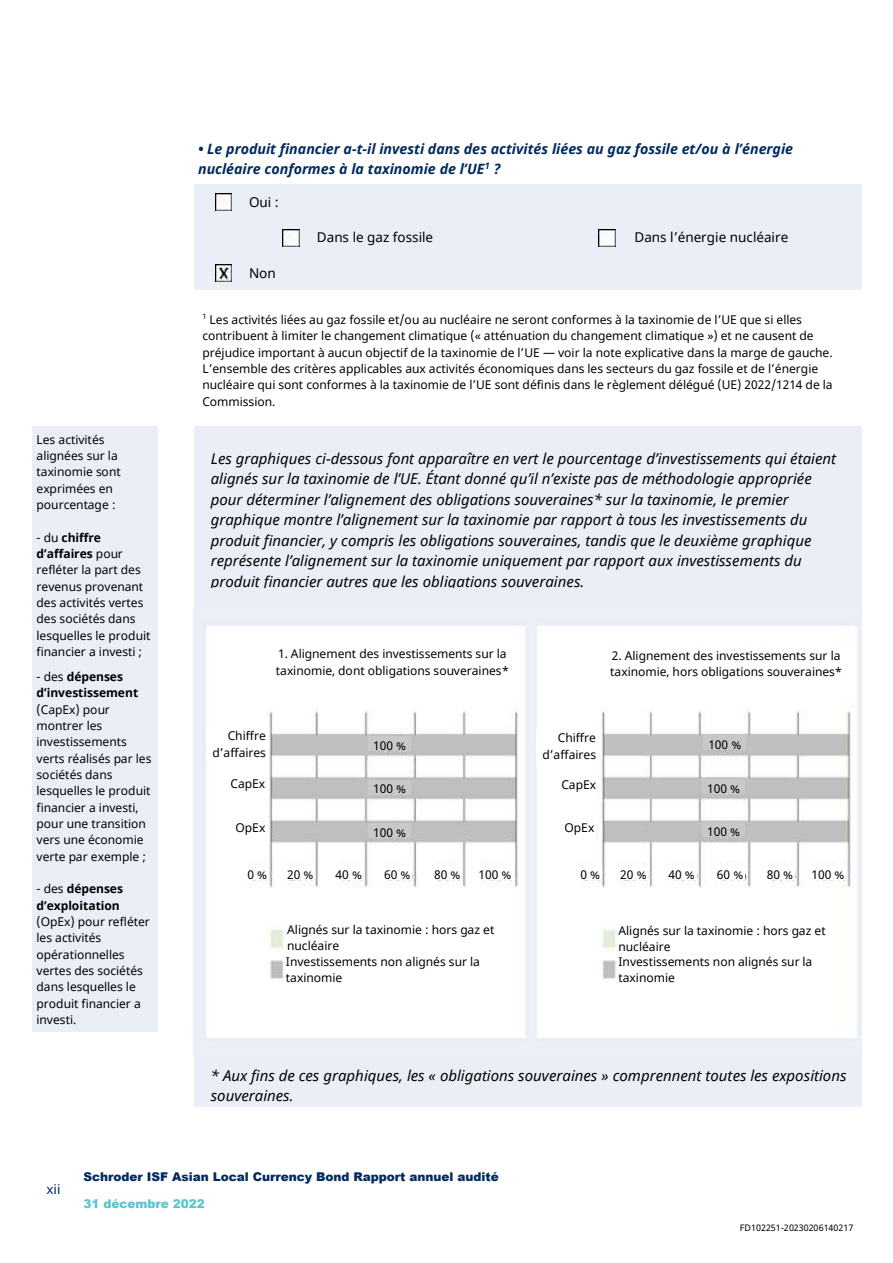
<style>
.page{position:relative;width:893px;height:1263px;background:#fff}
.page>*{position:absolute;margin:0;border:0;box-sizing:border-box;transform-origin:0 0}
.t1{font:italic 15px/20.4px "Noto Sans";color:#000}
.t2{font:italic 700 14.25px/19.5px "Noto Sans";color:#002a5e}
.t3{font:13.5px "Noto Sans";color:#000}
.t4{font:13.5px "Noto Sans";color:#002a5e}
.t5{font:12px/16.4px "Noto Sans";color:#000}
.t6{font:700 12px/16.4px "Noto Sans";color:#000}
.t7{font:900 12px "Arial";color:#002a5e}
.t8{font:900 12px "Arial";letter-spacing:-.01em;color:#57c7cd}
.t9{font:9px "Noto Sans";letter-spacing:.01em;color:#000}
.s1{font-weight:700}
.s2{font-weight:400}
</style>
<div class="page">
<div style="left:194px;top:184px;width:42px;height:35px;background:#eaeef7"></div>
<svg style="left:215px;top:193px;width:17px;height:1px"></svg>
<div style="left:236px;top:184px;width:68px;height:35px;background:#eaeef7"></div>
<div style="left:304px;top:184px;width:240px;height:35px;background:#eaeef7"></div>
<div style="left:544px;top:184px;width:42px;height:35px;background:#eaeef7"></div>
<div style="left:586px;top:184px;width:275px;height:35px;background:#eaeef7"></div>
<div style="left:194px;top:219px;width:42px;height:36px;background:#eaeef7"></div>
<div style="left:236px;top:219px;width:34px;height:36px;background:#eaeef7"></div>
<div style="left:270px;top:219px;width:34px;height:36px;background:#eaeef7"></div>
<div style="left:304px;top:219px;width:240px;height:36px;background:#eaeef7"></div>
<div style="left:544px;top:219px;width:42px;height:36px;background:#eaeef7"></div>
<div style="left:586px;top:219px;width:36px;height:36px;background:#eaeef7"></div>
<div style="left:622px;top:219px;width:239px;height:36px;background:#eaeef7"></div>
<div style="left:194px;top:255px;width:42px;height:35px;background:#eaeef7"></div>
<svg style="left:215px;top:264px;width:17px;height:1px"></svg>
<div style="left:236px;top:255px;width:68px;height:35px;background:#eaeef7"></div>
<div style="left:304px;top:255px;width:240px;height:35px;background:#eaeef7"></div>
<div style="left:544px;top:255px;width:42px;height:35px;background:#eaeef7"></div>
<div style="left:586px;top:255px;width:275px;height:35px;background:#eaeef7"></div>
<div style="left:32px;top:427px;width:126px;height:237px;background:#eaeef7"></div>
<div style="left:32px;top:664px;width:126px;height:368px;background:#eaeef7"></div>
<div style="left:194px;top:427px;width:667px;height:182px;background:#eaeef7"></div>
<div style="left:194px;top:1056px;width:667px;height:51px;background:#eaeef7"></div>
<img style="left:215px;top:194px;width:17px;height:17px">
<img style="left:283px;top:229px;width:17px;height:17px">
<img style="left:599px;top:229px;width:17px;height:17px">
<img style="left:215px;top:265px;width:17px;height:16px">
<img style="left:194px;top:609px;width:667px;height:447px">
<div style="left:264px;top:645px;width:257px;height:48px;background:#fff"></div>
<div style="left:597px;top:646px;width:258px;height:49px;background:#fff"></div>
<div style="left:206px;top:727px;width:60px;height:36px;background:#fff"></div>
<div style="left:212px;top:775px;width:54px;height:26px;background:#fff"></div>
<div style="left:212px;top:818px;width:54px;height:27px;background:#fff"></div>
<div style="left:536px;top:729px;width:60px;height:36px;background:#fff"></div>
<div style="left:543px;top:776px;width:54px;height:26px;background:#fff"></div>
<div style="left:541px;top:818px;width:54px;height:27px;background:#fff"></div>
<img style="left:286px;top:921px;width:212px;height:63px">
<div style="left:285px;top:953px;width:212px;height:32px;background:#fff"></div>
<div style="left:618px;top:921px;width:212px;height:34px;background:#fff"></div>
<div style="left:618px;top:953px;width:212px;height:33px;background:#fff"></div>
<div style="left:369px;top:736px;width:42px;height:15px;background:#c6c8ca"></div>
<svg style="left:369px;top:779px;width:42px;height:15px"></svg>
<img style="left:369px;top:780px;width:41px;height:14px">
<div style="left:369px;top:823px;width:42px;height:15px;background:#c6c8ca"></div>
<div style="left:704px;top:735px;width:42px;height:15px;background:#c6c8ca"></div>
<div style="left:703px;top:779px;width:42px;height:15px;background:#c6c8ca"></div>
<div style="left:703px;top:822px;width:42px;height:15px;background:#c6c8ca"></div>
<div style="left:246px;top:865px;width:23px;height:15px;background:#fff"></div>
<div style="left:286px;top:865px;width:29px;height:15px;background:#fff"></div>
<div style="left:334px;top:865px;width:30px;height:15px;background:#fff"></div>
<div style="left:383px;top:865px;width:29px;height:15px;background:#fff"></div>
<div style="left:433px;top:865px;width:29px;height:15px;background:#fff"></div>
<div style="left:476px;top:865px;width:38px;height:15px;background:#fff"></div>
<div style="left:578px;top:865px;width:24px;height:15px;background:#fff"></div>
<div style="left:619px;top:865px;width:29px;height:15px;background:#fff"></div>
<div style="left:667px;top:865px;width:29px;height:15px;background:#fff"></div>
<div style="left:715px;top:865px;width:30px;height:15px;background:#fff"></div>
<div style="left:765px;top:865px;width:30px;height:15px;background:#fff"></div>
<div style="left:809px;top:865px;width:38px;height:15px;background:#fff"></div>
<p class="t5" style="left:37px;top:431px;width:86px">Les activités alignées sur la taxinomie sont exprimées en pourcentage :</p>
<p class="t5" style="left:37px;top:529px;width:115px">- du <span class="s1">chiffre d’affaires</span> pour refléter la part des revenus provenant des activités vertes des sociétés dans lesquelles le produit financier a investi ;</p>
<p class="t6" style="left:37px;top:668px;width:103px"><span class="s2">- des</span> dépenses d’investissement</p>
<p class="t5" style="left:37px;top:701px;width:116px">(CapEx) pour montrer les investissements verts réalisés par les sociétés dans lesquelles le produit financier a investi, pour une transition vers une économie verte par exemple ;</p>
<p class="t6" style="left:37px;top:880px;width:88px"><span class="s2">- des</span> dépenses d’exploitation</p>
<p class="t5" style="left:37px;top:914px;width:115px">(OpEx) pour refléter les activités opérationnelles vertes des sociétés dans lesquelles le produit financier a investi.</p>
<p class="t2" style="left:198px;top:139px;width:597px">• Le produit financier a-t-il investi dans des activités liées au gaz fossile et/ou à l’énergie nucléaire conformes à la taxinomie de l’UE<sup>1</sup> ?</p>
<p class="t3" style="left:249px;top:193px;width:31px">Oui :</p>
<p class="t3" style="left:317px;top:228px;width:118px">Dans le gaz fossile</p>
<p class="t3" style="left:634px;top:228px;width:155px">Dans l’énergie nucléaire</p>
<p class="t3" style="left:249px;top:263px;width:28px">Non</p>
<p class="t5" style="left:202px;top:312px;width:632px"><sup>1</sup> Les activités liées au gaz fossile et/ou au nucléaire ne seront conformes à la taxinomie de l’UE que si elles contribuent à limiter le changement climatique (« atténuation du changement climatique ») et ne causent de préjudice important à aucun objectif de la taxinomie de l’UE — voir la note explicative dans la marge de gauche.<br>L’ensemble des critères applicables aux activités économiques dans les secteurs du gaz fossile et de l’énergie nucléaire qui sont conformes à la taxinomie de l’UE sont définis dans le règlement délégué (UE) 2022/1214 de la Commission.</p>
<p class="t1" style="left:211px;top:448px;width:627px">Les graphiques ci-dessous font apparaître en vert le pourcentage d’investissements qui étaient alignés sur la taxinomie de l’UE. Étant donné qu’il n’existe pas de méthodologie appropriée pour déterminer l’alignement des obligations souveraines* sur la taxinomie, le premier graphique montre l’alignement sur la taxinomie par rapport à tous les investissements du produit financier, y compris les obligations souveraines, tandis que le deuxième graphique représente l’alignement sur la taxinomie uniquement par rapport aux investissements du produit financier autres que les obligations souveraines.</p>
<p class="t5" style="left:276px;top:646px;width:235px">1. Alignement des investissements sur la taxinomie, dont obligations souveraines*</p>
<p class="t5" style="left:610px;top:647px;width:234px">2. Alignement des investissements sur la taxinomie, hors obligations souveraines*</p>
<p class="t5" style="left:212px;top:728px;width:55px;text-align:right">Chiffre d’affaires</p>
<p class="t5" style="left:230px;top:776px;width:36px">CapEx</p>
<p class="t5" style="left:235px;top:820px;width:31px">OpEx</p>
<p class="t5" style="left:373px;top:738px;width:35px">100 %</p>
<p class="t5" style="left:373px;top:781px;width:35px">100 %</p>
<p class="t5" style="left:373px;top:825px;width:35px">100 %</p>
<p class="t5" style="left:542px;top:730px;width:55px;text-align:right">Chiffre d’affaires</p>
<p class="t5" style="left:561px;top:777px;width:36px">CapEx</p>
<p class="t5" style="left:564px;top:820px;width:31px">OpEx</p>
<p class="t5" style="left:708px;top:737px;width:35px">100 %</p>
<p class="t5" style="left:707px;top:780px;width:35px">100 %</p>
<p class="t5" style="left:707px;top:824px;width:35px">100 %</p>
<p class="t5" style="left:247px;top:866px;width:21px">0 %</p>
<p class="t5" style="left:287px;top:866px;width:28px">20 %</p>
<p class="t5" style="left:336px;top:866px;width:28px">40 %</p>
<p class="t5" style="left:384px;top:866px;width:28px">60 %</p>
<p class="t5" style="left:434px;top:866px;width:28px">80 %</p>
<p class="t5" style="left:478px;top:866px;width:35px">100 %</p>
<p class="t5" style="left:580px;top:867px;width:21px">0 %</p>
<p class="t5" style="left:620px;top:867px;width:28px">20 %</p>
<p class="t5" style="left:668px;top:867px;width:28px">40 %</p>
<p class="t5" style="left:717px;top:867px;width:28px">60 %</p>
<p class="t5" style="left:767px;top:867px;width:28px">80 %</p>
<p class="t5" style="left:811px;top:867px;width:35px">100 %</p>
<p class="t5" style="left:286px;top:922px;width:210px">Alignés sur la taxinomie : hors gaz et nucléaire<br>Investissements non alignés sur la taxinomie</p>
<p class="t5" style="left:618px;top:923px;width:209px">Alignés sur la taxinomie : hors gaz et nucléaire</p>
<p class="t5" style="left:618px;top:954px;width:195px">Investissements non alignés sur la taxinomie</p>
<p class="t1" style="left:211px;top:1064px;width:637px">* Aux fins de ces graphiques, les « obligations souveraines » comprennent toutes les expositions souveraines.</p>
<p class="t4" style="left:46px;top:1180px;width:16px">xii</p>
<p class="t7" style="left:83px;top:1168px;width:417px">Schroder ISF Asian Local Currency Bond Rapport annuel audité</p>
<p class="t8" style="left:83px;top:1195px;width:123px">31 décembre 2022</p>
<p class="t9" style="left:740px;top:1221px;width:115px">FD102251-20230206140217</p>
</div>
